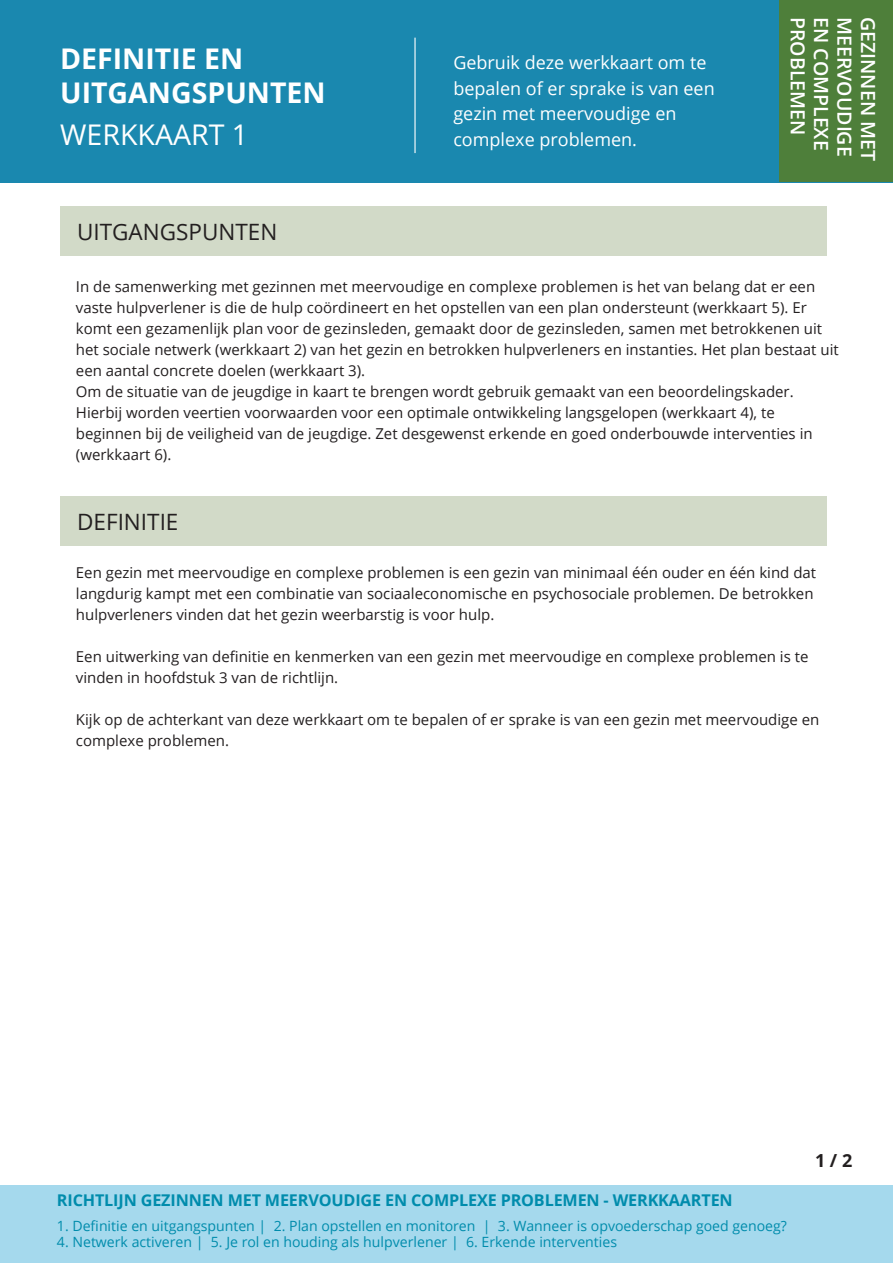
<style>
.page{position:relative;width:893px;height:1263px;background:#fff}
.page>*{position:absolute;margin:0;border:0;box-sizing:border-box;transform-origin:0 0}
.t1{font:700 28.5px/34.2px "Open Sans";color:#fff}
.t2{font:28.5px "Open Sans";color:#fff}
.Koppen_in_roze_balk{font:22.5px "Open Sans";color:#231f20}
.t3{font:600 19.5px "Open Sans";color:#fff}
.t4{font:18px/25.5px "Open Sans";color:#fff}
.t5{font:700 18px "Open Sans";color:#231f20}
.t6{font:700 16.2px "Open Sans";letter-spacing:-.01em;color:#008cac}
._3__Platte_tekst{font:15px/21px "Open Sans";color:#231f20}
.t7{font:14.1px "Open Sans";color:#008cac}
</style>
<div class="page">
<div style="left:0;top:0;width:893px;height:182px;background:#1a88af"></div>
<div style="left:779px;top:0;width:114px;height:182px;background:#4e7f3a"></div>
<hr style="left:414px;top:38px;width:2px;height:115px;background:#fff">
<div style="left:0;top:1185px;width:893px;height:78px;background:#a5d9ed"></div>
<div style="left:60px;top:206px;width:766px;height:50px;background:#d2dac8"></div>
<div style="left:60px;top:496px;width:766px;height:50px;background:#d2dac8"></div>
<p class="t1" style="left:60px;top:41px;width:267px">DEFINITIE EN<br>UITGANGSPUNTEN</p>
<p class="t2" style="left:60px;top:115px;width:190px">WERKKAART 1</p>
<p class="Koppen_in_roze_balk" style="left:77px;top:216px;width:202px">UITGANGSPUNTEN</p>
<p class="t4" style="left:453px;top:50px;width:263px">Gebruik deze werkkaart om te bepalen of er sprake is van een gezin met meervoudige en complexe problemen.</p>
<h3 class="t3" style="left:811px;top:17px;width:120px;rotate:90deg">PROBLEMEN</h3>
<h3 class="t3" style="left:835px;top:17px;width:135px;rotate:90deg">EN COMPLEXE</h3>
<h3 class="t3" style="left:858px;top:17px;width:141px;rotate:90deg">MEERVOUDIGE</h3>
<h3 class="t3" style="left:881px;top:17px;width:145px;rotate:90deg">GEZINNEN MET</h3>
<p class="_3__Platte_tekst" style="left:76px;top:276px;width:764px">In de samenwerking met gezinnen met meervoudige en complexe problemen is het van belang dat er een vaste hulpverlener is die de hulp coördineert en het opstellen van een plan ondersteunt (werkkaart 5). Er komt een gezamenlijk plan voor de gezinsleden, gemaakt door de gezinsleden, samen met betrokkenen uit het sociale netwerk (werkkaart 2) van het gezin en betrokken hulpverleners en instanties. Het plan bestaat uit een aantal concrete doelen (werkkaart 3).<br>Om de situatie van de jeugdige in kaart te brengen wordt gebruik gemaakt van een beoordelingskader.<br>Hierbij worden veertien voorwaarden voor een optimale ontwikkeling langsgelopen (werkkaart 4), te beginnen bij de veiligheid van de jeugdige. Zet desgewenst erkende en goed onderbouwde interventies in (werkkaart 6).</p>
<p class="Koppen_in_roze_balk" style="left:77px;top:506px;width:103px">DEFINITIE</p>
<p class="_3__Platte_tekst" style="left:76px;top:561px;width:742px">Een gezin met meervoudige en complexe problemen is een gezin van minimaal één ouder en één kind dat langdurig kampt met een combinatie van sociaaleconomische en psychosociale problemen. De betrokken hulpverleners vinden dat het gezin weerbarstig is voor hulp.</p>
<p class="_3__Platte_tekst" style="left:76px;top:645px;width:734px">Een uitwerking van definitie en kenmerken van een gezin met meervoudige en complexe problemen is te vinden in hoofdstuk 3 van de richtlijn.</p>
<p class="_3__Platte_tekst" style="left:76px;top:708px;width:745px">Kijk op de achterkant van deze werkkaart om te bepalen of er sprake is van een gezin met meervoudige en complexe problemen.</p>
<p class="t6" style="left:57px;top:1188px;width:677px">RICHTLIJN GEZINNEN MET MEERVOUDIGE EN COMPLEXE PROBLEMEN - WERKKAARTEN</p>
<p class="t7" style="left:57px;top:1216px;width:731px">1. Definitie en uitgangspunten | 2. Plan opstellen en monitoren | 3. Wanneer is opvoederschap goed genoeg?</p>
<p class="t7" style="left:57px;top:1232px;width:562px">4. Netwerk activeren | 5. Je rol en houding als hulpverlener | 6. Erkende interventies</p>
<p class="t5" style="left:815px;top:1148px;width:39px">1 / 2</p>
</div>
